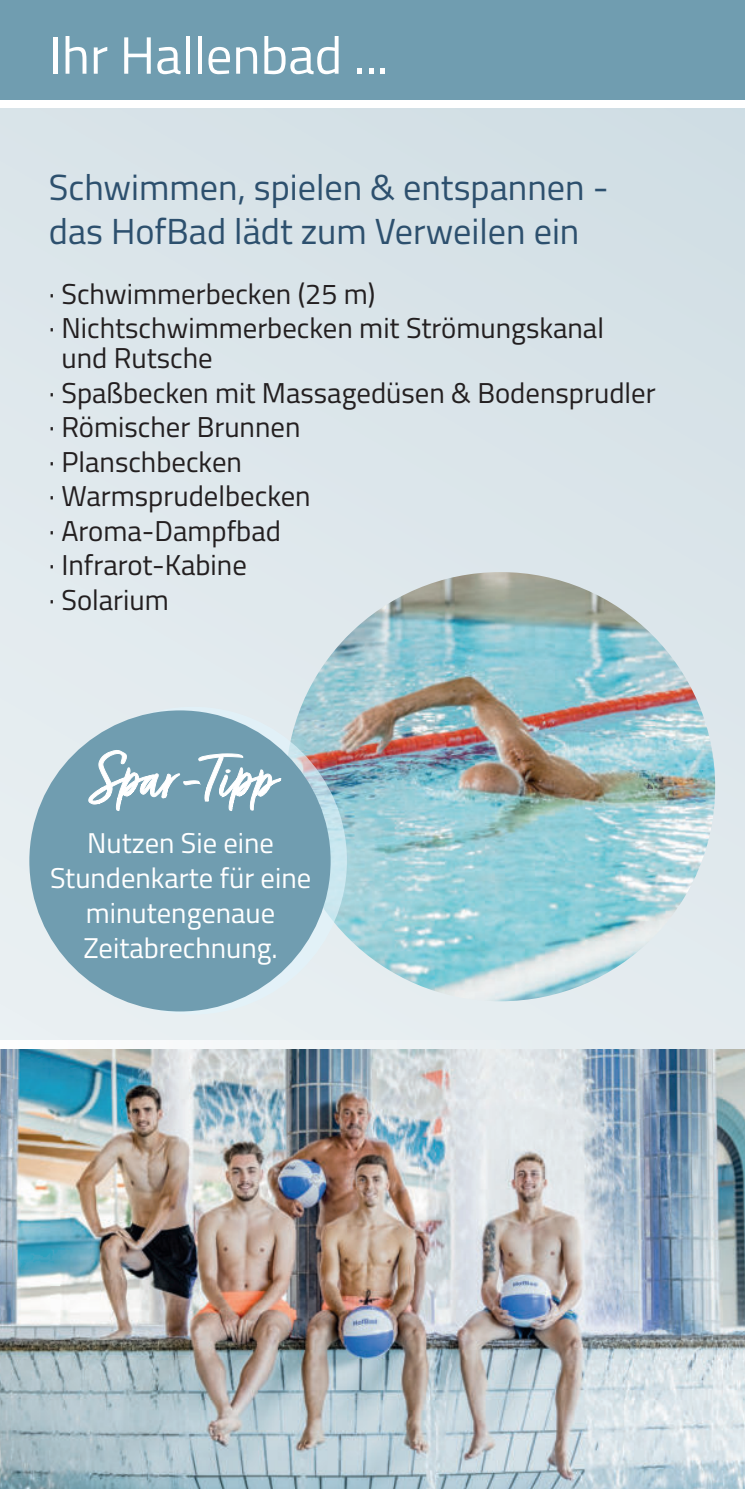
<style>
.page{position:relative;width:745px;height:1489px;background:#fff}
.page>*{position:absolute;margin:0;border:0;box-sizing:border-box;transform-origin:0 0}
.t1{font:70px "Turbinado Light Pro";letter-spacing:.01em;color:#fff;scale:1.1 1}
.t2{font:52.5px "Titillium";color:#fff}
.t3{font:36.25px/43.5px "Titillium";color:#2d506e}
.t4{font:28.75px/34.5px "Titillium";color:#231f20}
.t5{font:28.5px/35px "Titillium";color:#fff;text-align:center}
</style>
<div class="page">
<div style="left:0;top:2px;width:744px;height:1486px;background:#dbe6ea"></div>
<img style="left:285px;top:572px;width:429px;height:429px;border-radius:214px">
<svg style="left:39px;top:706px;width:308px;height:308px"></svg>
<div style="left:0;top:0;width:744px;height:106px;background:#709db0"></div>
<div style="left:0;top:1040px;width:565px;height:335px;background:linear-gradient(to right,#fff,#e5edf0)"></div>
<img style="left:0;top:1049px;width:744px;height:439px">
<div style="left:0;top:100px;width:744px;height:7px;background:#fff"></div>
<div style="left:29px;top:710px;width:301px;height:301px;background:#709db0;border-radius:50%"></div>
<svg style="left:88px;top:750px;width:194px;height:61px"></svg>
<h2 class="t2" style="left:49px;top:34px;width:340px">Ihr Hallenbad ...</h2>
<p class="t3" style="left:49px;top:169px;width:561px">Schwimmen, spielen &amp; entspannen - das HofBad lädt zum Verweilen ein</p>
<p class="t4" style="left:49px;top:279px;width:556px">· Schwimmerbecken (25 m)<br>· Nichtschwimmerbecken mit Strömungskanal</p>
<p class="t4" style="left:49px;top:343px;width:608px;text-indent:13px">und Rutsche<br>· Spaßbecken mit Massagedüsen &amp; Bodensprudler · Römischer Brunnen<br>· Planschbecken<br>· Warmsprudelbecken<br>· Aroma-Dampfbad<br>· Infrarot-Kabine<br>· Solarium</p>
<h1 class="t1" style="left:88px;top:750px;width:171px">Spar-Tipp</h1>
<p class="t5" style="left:50px;top:828px;width:262px">Nutzen Sie eine<br>Stundenkarte für eine minutengenaue<br>Zeitabrechnung.</p>
</div>
